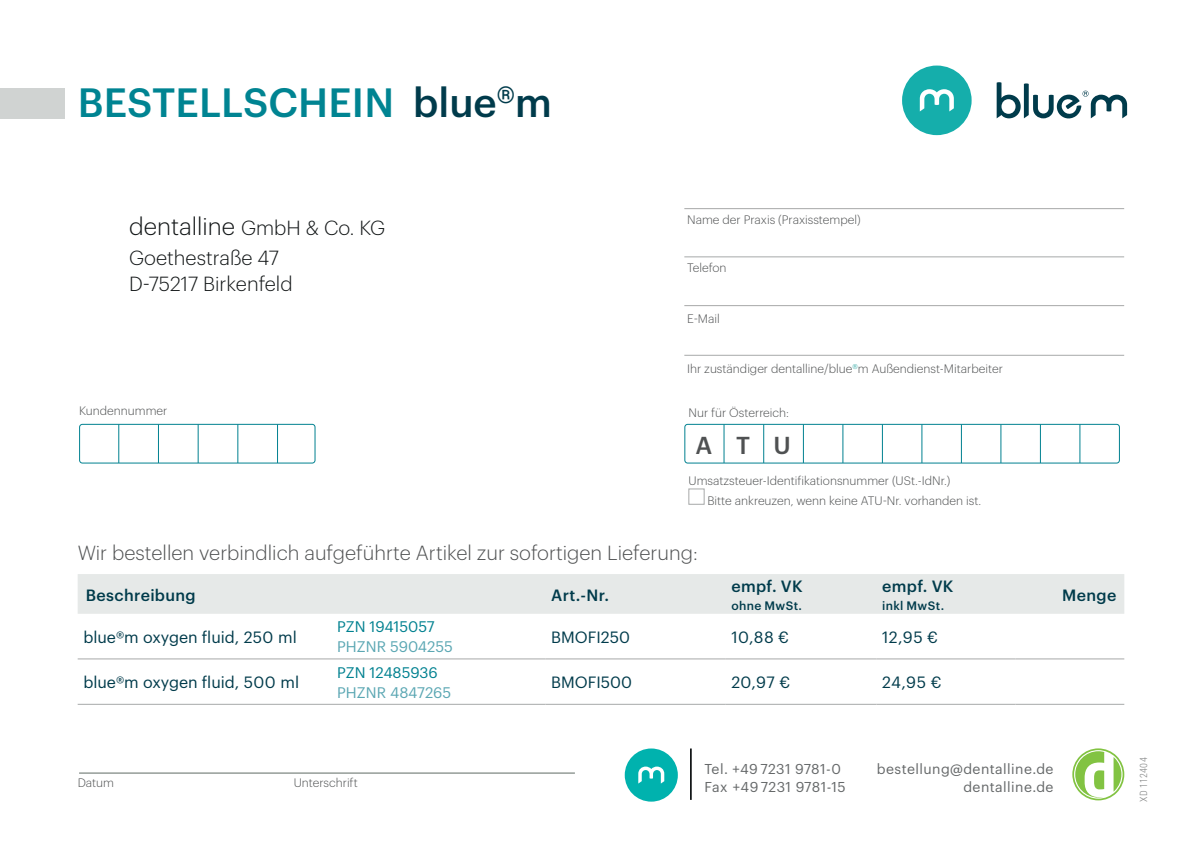
<style>
.page{position:relative;width:1202px;height:851px;background:#fff}
.page>*{position:absolute;margin:0;border:0;box-sizing:border-box;transform-origin:0 0}
.t1{font:500 40px "Graphik";letter-spacing:.005em;color:#008492}
.t2{font:300 24px "Graphik";color:#121617}
.t3{font:500 24px "Graphik";color:#4f5152}
.t4{font:300 20px "Graphik";color:#4f5152}
.t5{font:300 20px/26px "Graphik";color:#121617}
.t6{font:16px "Graphik";color:#003b4b}
.t7{font:500 16px "Graphik";letter-spacing:.02em;color:#003b4b}
.t8{font:15px "Graphik";color:#5ba7b3}
.t9{font:15px "Graphik";letter-spacing:-.005em;color:#008190}
.t10{font:14px/18px "Graphik";letter-spacing:.03em;color:#656869;text-align:right}
.t11{font:300 12px/19.6px "Graphik";color:#4f5152}
.t12{font:500 12px "Graphik";letter-spacing:.03em;color:#003b4b}
.t13{font:300 10px "Roboto Condensed";letter-spacing:.035em;color:#7d7f7f}
.s1{color:#003b4b}
.s2{font-size:20px}
</style>
<div class="page">
<div style="left:79px;top:424px;width:236px;height:39px;border:1px solid #008190;border-radius:3px"></div>
<hr style="left:118px;top:424px;width:1px;height:39px;background:#008190">
<hr style="left:158px;top:424px;width:1px;height:39px;background:#008190">
<hr style="left:198px;top:424px;width:1px;height:39px;background:#008190">
<hr style="left:237px;top:424px;width:1px;height:39px;background:#008190">
<hr style="left:277px;top:424px;width:1px;height:39px;background:#008190">
<hr style="left:684px;top:305px;width:440px;height:1px;background:#a7a9a9">
<hr style="left:684px;top:355px;width:440px;height:1px;background:#a7a9a9">
<hr style="left:684px;top:256px;width:440px;height:1px;background:#a7a9a9">
<hr style="left:684px;top:208px;width:440px;height:1px;background:#a7a9a9">
<div style="left:689px;top:488px;width:15px;height:16px;border:1px solid #a7a9a9"></div>
<div style="left:684px;top:424px;width:436px;height:39px;border:1px solid #008190;border-radius:3px"></div>
<hr style="left:723px;top:424px;width:1px;height:39px;background:#008190">
<hr style="left:921px;top:424px;width:1px;height:39px;background:#008190">
<hr style="left:1079px;top:424px;width:1px;height:39px;background:#008190">
<hr style="left:763px;top:424px;width:1px;height:39px;background:#008190">
<hr style="left:961px;top:424px;width:1px;height:39px;background:#008190">
<hr style="left:882px;top:424px;width:1px;height:39px;background:#008190">
<hr style="left:803px;top:424px;width:1px;height:39px;background:#008190">
<hr style="left:1000px;top:424px;width:1px;height:39px;background:#008190">
<hr style="left:842px;top:424px;width:1px;height:39px;background:#008190">
<hr style="left:1040px;top:424px;width:1px;height:39px;background:#008190">
<div style="left:0;top:88px;width:64px;height:31px;background:#d0d3d2"></div>
<svg style="left:997px;top:82px;width:130px;height:37px"></svg>
<div style="left:902px;top:66px;width:70px;height:69px;background:#15aeab;border-radius:50%"></div>
<svg style="left:920px;top:68px;width:52px;height:43px"></svg>
<div style="left:78px;top:574px;width:1046px;height:39px;background:#e6e9e8"></div>
<hr style="left:78px;top:658px;width:467px;height:1px;background:#a7a9a9">
<hr style="left:545px;top:658px;width:181px;height:1px;background:#a7a9a9">
<hr style="left:726px;top:658px;width:151px;height:1px;background:#a7a9a9">
<hr style="left:877px;top:658px;width:138px;height:1px;background:#a7a9a9">
<hr style="left:1015px;top:658px;width:109px;height:1px;background:#a7a9a9">
<hr style="left:78px;top:703px;width:467px;height:1px;background:#a7a9a9">
<hr style="left:545px;top:703px;width:181px;height:1px;background:#a7a9a9">
<hr style="left:726px;top:703px;width:151px;height:1px;background:#a7a9a9">
<hr style="left:877px;top:703px;width:138px;height:1px;background:#a7a9a9">
<hr style="left:1015px;top:703px;width:109px;height:1px;background:#a7a9a9">
<svg style="left:1072px;top:748px;width:52px;height:52px"></svg>
<hr style="left:690px;top:748px;width:2px;height:51px;background:#121617">
<hr style="left:79px;top:772px;width:496px;height:1px;background:#5e6a64">
<div style="left:625px;top:748px;width:53px;height:53px;background:#00b2ae;border-radius:50%"></div>
<svg style="left:638px;top:766px;width:26px;height:17px"></svg>
<h1 class="t1" style="left:78px;top:72px;width:476px">BESTELLSCHEIN <span class="s1">blue</span><sup>®</sup><span class="s1">m</span></h1>
<h2 class="t2" style="left:129px;top:209px;width:258px">dentalline <span class="s2">GmbH &amp; Co. KG</span></h2>
<h3 class="t5" style="left:129px;top:243px;width:165px">Goethestraße 47<br>D-75217 Birkenfeld</h3>
<p class="t11" style="left:79px;top:400px;width:90px">Kundennummer</p>
<p class="t11" style="left:687px;top:209px;width:175px">Name der Praxis (Praxisstempel)</p>
<p class="t11" style="left:687px;top:257px;width:41px">Telefon</p>
<p class="t11" style="left:687px;top:308px;width:34px">E-Mail</p>
<p class="t11" style="left:687px;top:357px;width:317px">Ihr zuständiger dentalline/blue<sup>®</sup>m Außendienst-Mitarbeiter</p>
<p class="t11" style="left:689px;top:402px;width:102px">Nur für Österreich:</p>
<h2 class="t3" style="left:695px;top:427px;width:97px">ATU</h2>
<p class="t11" style="left:707px;top:469px;width:275px;text-indent:-19px">Umsatzsteuer-Identifikationsnummer (USt.-IdNr.)<br>Bitte ankreuzen, wenn keine ATU-Nr. vorhanden ist.</p>
<h3 class="t4" style="left:78px;top:538px;width:622px">Wir bestellen verbindlich aufgeführte Artikel zur sofortigen Lieferung:</h3>
<h3 class="t7" style="left:86px;top:582px;width:111px">Beschreibung</h3>
<h3 class="t7" style="left:551px;top:582px;width:60px">Art.-Nr.</h3>
<h3 class="t7" style="left:731px;top:573px;width:73px">empf. VK</h3>
<p class="t12" style="left:731px;top:596px;width:72px">ohne MwSt.</p>
<h3 class="t7" style="left:882px;top:573px;width:73px">empf. VK</h3>
<p class="t12" style="left:882px;top:596px;width:63px">inkl MwSt.</p>
<p class="t9" style="left:337px;top:615px;width:99px">PZN 19415057</p>
<p class="t8" style="left:337px;top:635px;width:117px">PHZNR 5904255</p>
<h3 class="t6" style="left:83px;top:625px;width:215px">blue®m oxygen fluid, 250 ml</h3>
<h3 class="t6" style="left:551px;top:625px;width:80px">BMOFI250</h3>
<h3 class="t6" style="left:731px;top:625px;width:59px">10,88 €</h3>
<h3 class="t6" style="left:882px;top:625px;width:57px">12,95 €</h3>
<h3 class="t6" style="left:83px;top:670px;width:217px">blue®m oxygen fluid, 500 ml</h3>
<h3 class="t6" style="left:551px;top:670px;width:82px">BMOFI500</h3>
<h3 class="t6" style="left:731px;top:670px;width:60px">20,97 €</h3>
<h3 class="t6" style="left:882px;top:670px;width:61px">24,95 €</h3>
<p class="t9" style="left:337px;top:661px;width:102px">PZN 12485936</p>
<p class="t8" style="left:337px;top:681px;width:116px">PHZNR 4847265</p>
<h3 class="t7" style="left:1062px;top:582px;width:56px">Menge</h3>
<p class="t11" style="left:78px;top:771px;width:38px">Datum</p>
<p class="t11" style="left:294px;top:771px;width:66px">Unterschrift</p>
<p class="t10" style="left:704px;top:758px;width:143px;text-align:left">Tel. +49 7231 9781-0<br>Fax +49 7231 9781-15</p>
<p class="t13" style="left:1136px;top:801px;width:46px;rotate:-90deg">XD 112404</p>
<p class="t10" style="left:877px;top:758px;width:178px">bestellung@dentalline.de dentalline.de</p>
</div>
